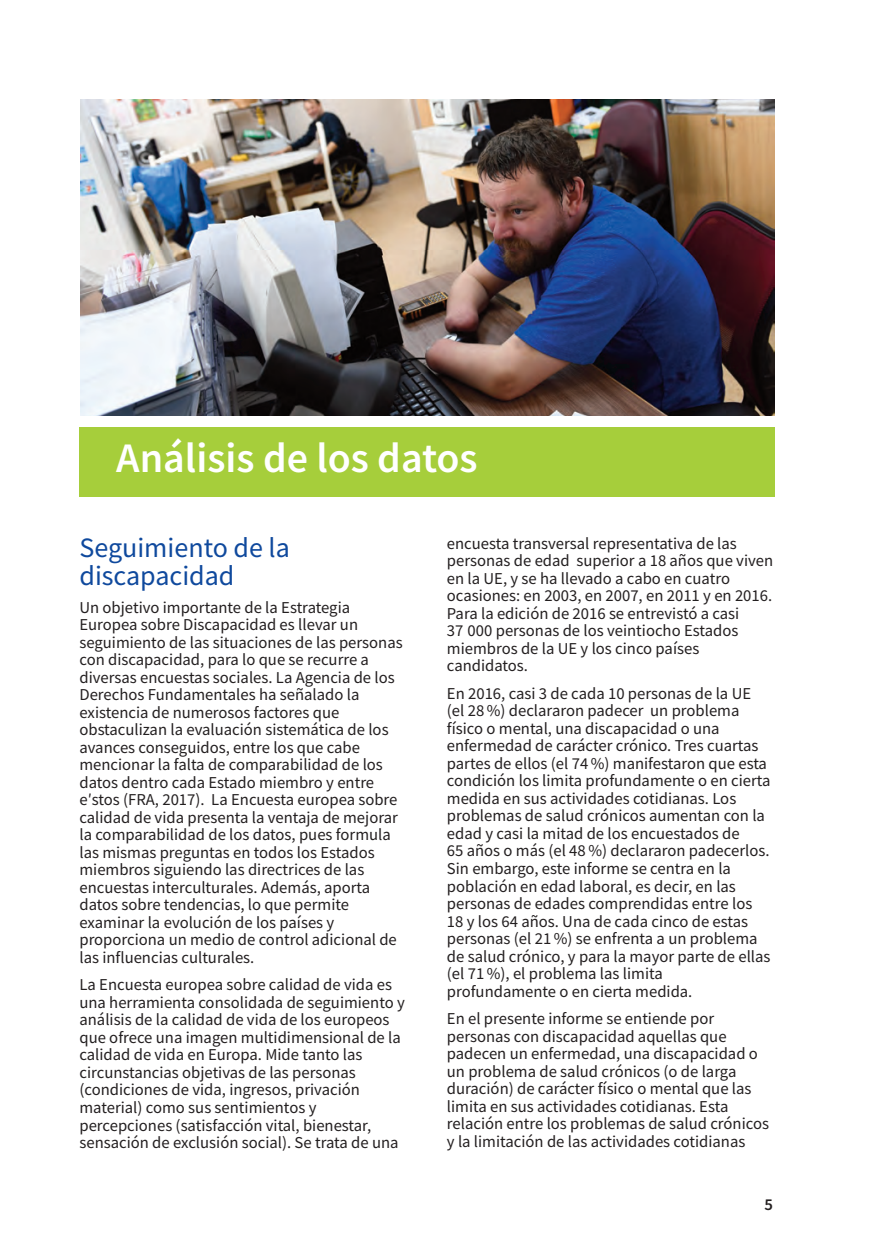
<style>
.page{position:relative;width:874px;height:1241px;background:#fff}
.page>*{position:absolute;margin:0;border:0;box-sizing:border-box;transform-origin:0 0}
.t1{font:600 42px "Source Sans Pro";color:#fff}
.t2{font:28px/28px "Source Sans Pro";color:#0f499d}
.t3{font:16.62px/17.5px "Source Sans Pro";color:#231f20}
.t4{font:600 16.62px "Source Sans Pro";color:#231f20}
</style>
<div class="page">
<img style="left:80px;top:99px;width:694px;height:317px">
<div style="left:79px;top:427px;width:695px;height:69px;background:#a6ce3b"></div>
<h1 class="t1" style="left:116px;top:430px;width:362px">Análisis de los datos</h1>
<h2 class="t2" style="left:79px;top:533px;width:212px">Seguimiento de la discapacidad</h2>
<p class="t3" style="left:79px;top:598px;width:324px">Un objetivo importante de la Estrategia Europea sobre Discapacidad es llevar un seguimiento de las situaciones de las personas con discapacidad, para lo que se recurre a diversas encuestas sociales. La Agencia de los Derechos Fundamentales ha señalado la existencia de numerosos factores que obstaculizan la evaluación sistemática de los avances conseguidos, entre los que cabe mencionar la falta de comparabilidad de los datos dentro cada Estado miembro y entre e′stos (FRA, 2017). La Encuesta europea sobre calidad de vida presenta la ventaja de mejorar la comparabilidad de los datos, pues formula las mismas preguntas en todos los Estados miembros siguiendo las directrices de las encuestas interculturales. Además, aporta datos sobre tendencias, lo que permite examinar la evolución de los países y proporciona un medio de control adicional de las influencias culturales.</p>
<p class="t3" style="left:79px;top:975px;width:327px">La Encuesta europea sobre calidad de vida es una herramienta consolidada de seguimiento y análisis de la calidad de vida de los europeos que ofrece una imagen multidimensional de la calidad de vida en Europa. Mide tanto las circunstancias objetivas de las personas (condiciones de vida, ingresos, privación material) como sus sentimientos y percepciones (satisfacción vital, bienestar, sensación de exclusión social). Se trata de una</p>
<p class="t3" style="left:446px;top:534px;width:327px">encuesta transversal representativa de las personas de edad superior a 18 años que viven en la UE, y se ha llevado a cabo en cuatro ocasiones: en 2003, en 2007, en 2011 y en 2016.<br>Para la edición de 2016 se entrevistó a casi<br>37 000 personas de los veintiocho Estados miembros de la UE y los cinco países candidatos.</p>
<p class="t3" style="left:446px;top:684px;width:325px">En 2016, casi 3 de cada 10 personas de la UE (el 28 %) declararon padecer un problema físico o mental, una discapacidad o una enfermedad de carácter crónico. Tres cuartas partes de ellos (el 74 %) manifestaron que esta condición los limita profundamente o en cierta medida en sus actividades cotidianas. Los problemas de salud crónicos aumentan con la edad y casi la mitad de los encuestados de<br>65 años o más (el 48 %) declararon padecerlos.<br>Sin embargo, este informe se centra en la población en edad laboral, es decir, en las personas de edades comprendidas entre los 18 y los 64 años. Una de cada cinco de estas personas (el 21 %) se enfrenta a un problema de salud crónico, y para la mayor parte de ellas (el 71 %), el problema las limita profundamente o en cierta medida.</p>
<p class="t3" style="left:446px;top:1009px;width:323px">En el presente informe se entiende por personas con discapacidad aquellas que padecen un enfermedad, una discapacidad o un problema de salud crónicos (o de larga duración) de carácter físico o mental que las limita en sus actividades cotidianas. Esta relación entre los problemas de salud crónicos y la limitación de las actividades cotidianas</p>
<p class="t4" style="left:764px;top:1193px;width:10px">5</p>
</div>
